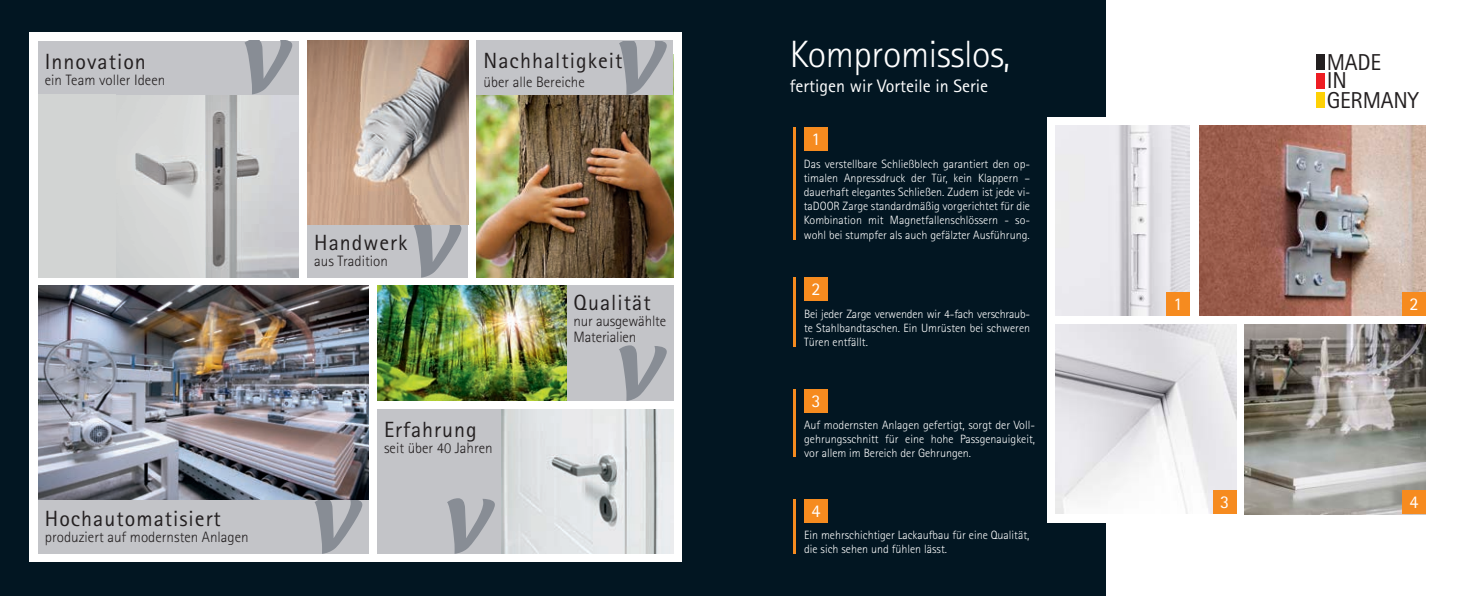
<style>
.page{position:relative;width:1475px;height:596px;background:#fff}
.page>*{position:absolute;margin:0;border:0;box-sizing:border-box;transform-origin:0 0}
.t1{font:300 38px "AT Rotis Sans Serif";letter-spacing:-.01em;color:#fff}
.t2{font:23px/18.7px "AT Rotis Sans Serif";letter-spacing:-.01em;color:#231f20}
.t3{font:22px "AT Rotis Sans Serif";letter-spacing:.045em;color:#231f20}
.t4{font:18px "AT Rotis Sans Serif";color:#fff}
.t5{font:300 15px/16px "AT Rotis Sans Serif";color:#231f20}
.t6{font:300 12px/14px "AT Rotis Sans Serif";color:#fff;text-align:justify}
</style>
<div class="page">
<div style="left:0;top:0;width:737px;height:595px;background:#021622"></div>
<div style="left:29px;top:32px;width:652px;height:529px;background:#fff"></div>
<div style="left:307px;top:224px;width:161px;height:53px;background:#c3c4c8"></div>
<div style="left:566px;top:286px;width:107px;height:115px;background:#c3c4c8"></div>
<div style="left:377px;top:409px;width:124px;height:144px;background:#c3c4c8"></div>
<svg style="left:413px;top:224px;width:48px;height:53px"></svg>
<svg style="left:447px;top:498px;width:48px;height:55px"></svg>
<svg style="left:619px;top:345px;width:47px;height:56px"></svg>
<img style="left:501px;top:409px;width:172px;height:144px">
<img style="left:38px;top:286px;width:331px;height:214px">
<img style="left:377px;top:286px;width:189px;height:115px">
<img style="left:307px;top:41px;width:161px;height:183px">
<img style="left:476px;top:95px;width:197px;height:182px">
<div style="left:476px;top:41px;width:197px;height:54px;background:#c3c4c8"></div>
<svg style="left:619px;top:41px;width:47px;height:54px"></svg>
<div style="left:38px;top:500px;width:331px;height:53px;background:#c3c4c8"></div>
<svg style="left:314px;top:500px;width:48px;height:53px"></svg>
<img style="left:116px;top:94px;width:183px;height:183px">
<div style="left:38px;top:41px;width:261px;height:53px;background:#c3c4c8"></div>
<svg style="left:244px;top:41px;width:48px;height:53px"></svg>
<div style="left:38px;top:94px;width:78px;height:183px;background:#d2d4d3"></div>
<div style="left:737px;top:0;width:369px;height:595px;background:#021622"></div>
<div style="left:1046px;top:117px;width:385px;height:405px;background:#fff"></div>
<div style="left:804px;top:389px;width:23px;height:23px;background:#f68b1f"></div>
<hr style="left:792px;top:389px;width:3px;height:68px;background:#f68b1f">
<div style="left:804px;top:499px;width:23px;height:23px;background:#f68b1f"></div>
<hr style="left:792px;top:499px;width:3px;height:54px;background:#f68b1f">
<div style="left:804px;top:277px;width:23px;height:24px;background:#f68b1f"></div>
<hr style="left:792px;top:277px;width:3px;height:70px;background:#f68b1f">
<div style="left:1315px;top:91px;width:8px;height:16px;background:#fed105"></div>
<div style="left:1315px;top:72px;width:8px;height:16px;background:#ee1d23"></div>
<div style="left:1315px;top:54px;width:8px;height:16px;background:#231f20"></div>
<img style="left:1055px;top:126px;width:134px;height:189px">
<img style="left:1055px;top:324px;width:181px;height:189px">
<img style="left:1199px;top:126px;width:226px;height:189px">
<img style="left:1244px;top:324px;width:181px;height:190px">
<div style="left:1401px;top:490px;width:24px;height:23px;background:#f68b1f"></div>
<div style="left:1212px;top:490px;width:24px;height:23px;background:#f68b1f"></div>
<div style="left:1401px;top:292px;width:24px;height:23px;background:#f68b1f"></div>
<div style="left:1165px;top:292px;width:24px;height:23px;background:#f68b1f"></div>
<div style="left:804px;top:127px;width:23px;height:24px;background:#f68b1f"></div>
<hr style="left:792px;top:127px;width:3px;height:112px;background:#f68b1f">
<h3 class="t3" style="left:45px;top:48px;width:102px">Innovation</h3>
<p class="t5" style="left:45px;top:72px;width:122px">ein Team voller Ideen</p>
<h3 class="t3" style="left:45px;top:505px;width:177px">Hochautomatisiert</h3>
<p class="t5" style="left:45px;top:528px;width:205px">produziert auf modernsten Anlagen</p>
<h3 class="t3" style="left:314px;top:230px;width:95px">Handwerk</h3>
<p class="t5" style="left:314px;top:253px;width:75px">aus Tradition</p>
<h3 class="t3" style="left:483px;top:48px;width:140px">Nachhaltigkeit</h3>
<p class="t5" style="left:483px;top:74px;width:103px">über alle Bereiche</p>
<h3 class="t3" style="left:573px;top:289px;width:79px">Qualität</h3>
<p class="t5" style="left:573px;top:313px;width:94px">nur ausgewählte<br>Materialien</p>
<h3 class="t3" style="left:384px;top:416px;width:94px">Erfahrung</h3>
<p class="t5" style="left:384px;top:439px;width:110px">seit über 40 Jahren</p>
<h1 class="t1" style="left:789px;top:32px;width:222px">Kompromisslos,</h1>
<h3 class="t4" style="left:789px;top:75px;width:199px">fertigen wir Vorteile in Serie</h3>
<h3 class="t4" style="left:811px;top:128px;width:10px">1</h3>
<p class="t6" style="left:803px;top:157px;width:228px">Das verstellbare Schließblech garantiert den op&shy;timalen Anpressdruck der Tür, kein Klappern – dauerhaft elegantes Schließen. Zudem ist jede vi&shy;taDOOR Zarge standardmäßig vorgerichtet für die Kombination mit Magnetfallenschlössern - so&shy;wohl bei stumpfer als auch gefälzter Ausführung.</p>
<h3 class="t4" style="left:811px;top:278px;width:10px">2</h3>
<p class="t6" style="left:804px;top:306px;width:227px">Bei jeder Zarge verwenden wir 4-fach verschraub&shy;te Stahlbandtaschen. Ein Umrüsten bei schweren Türen entfällt.</p>
<h3 class="t4" style="left:811px;top:390px;width:10px">3</h3>
<p class="t6" style="left:804px;top:418px;width:232px">Auf modernsten Anlagen gefertigt, sorgt der Voll&shy;gehrungsschnitt für eine hohe Passgenauigkeit, vor allem im Bereich der Gehrungen.</p>
<h3 class="t4" style="left:811px;top:500px;width:10px">4</h3>
<p class="t6" style="left:804px;top:528px;width:227px">Ein mehrschichtiger Lackaufbau für eine Qualität, die sich sehen und fühlen lässt.</p>
<h2 class="t2" style="left:1326px;top:53px;width:94px">MADE<br>IN<br>GERMANY</h2>
<h3 class="t4" style="left:1173px;top:293px;width:10px">1</h3>
<h3 class="t4" style="left:1409px;top:293px;width:10px">2</h3>
<h3 class="t4" style="left:1219px;top:491px;width:10px">3</h3>
<h3 class="t4" style="left:1409px;top:491px;width:10px">4</h3>
</div>
